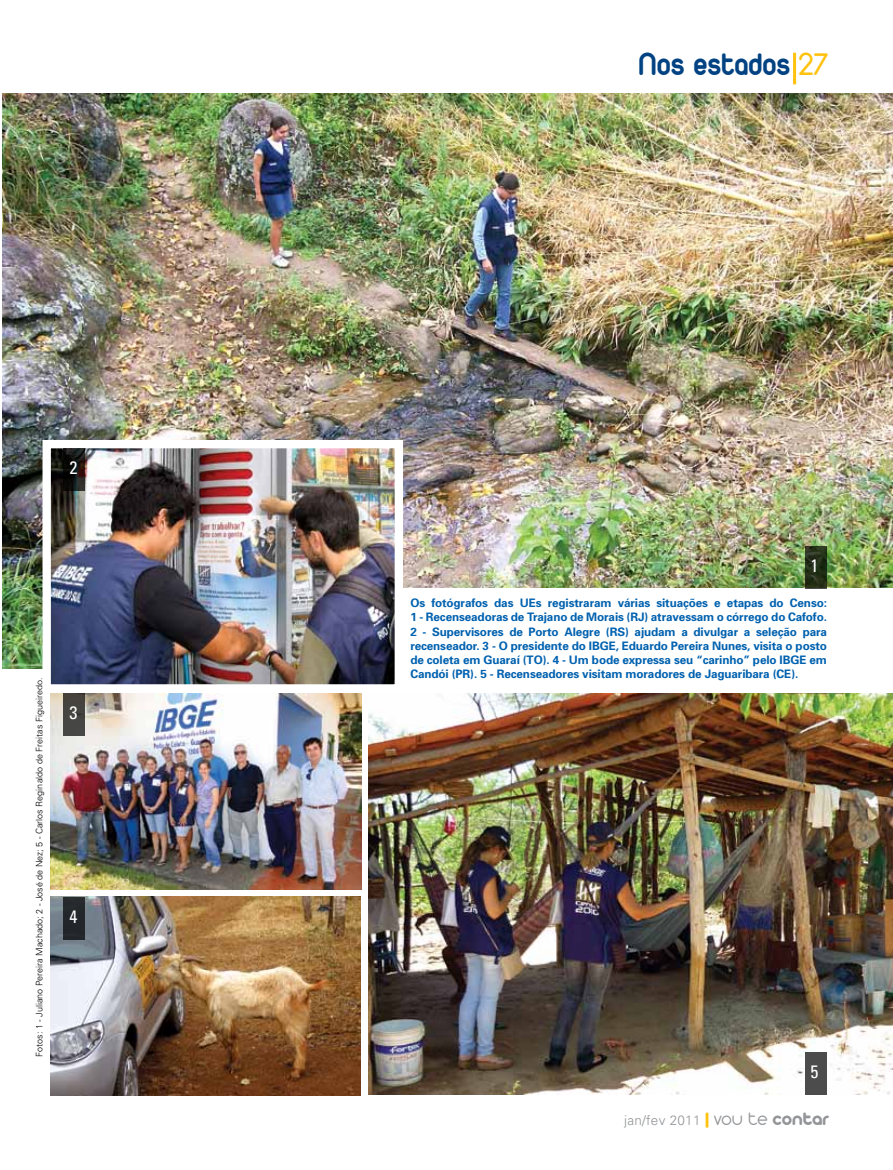
<style>
.page{position:relative;width:893px;height:1170px;background:#fff}
.page>*{position:absolute;margin:0;border:0;box-sizing:border-box;transform-origin:0 0}
.t1{font:33px "Duepuntozerobold";color:#004282}
.t2{font:condensed 18px "Univers";color:#fff}
.t3{font:300 13.5px "Univers";letter-spacing:.02em;color:#939598}
.t4{font:700 11.7px/14.2px "Univers";letter-spacing:-.01em;color:#0061af;text-align:justify}
.t5{font:300 9px "Univers";color:#000}
.s1{font-family:"Duepuntozero";color:#ffc20e}
.s2{font-family:"Arista 2.0";font-weight:400;font-size:19.5px;color:#ffc20e}
.s3{font-family:"Arista 2.0 Alternate";font-size:19.5px}
.s4{font-family:"Arista 2.0";font-weight:400;font-size:19.5px}
</style>
<div class="page">
<hr style="left:793px;top:53px;width:3px;height:31px;background:#ffc20e">
<img style="left:2px;top:94px;width:891px;height:574px">
<img style="left:368px;top:693px;width:525px;height:401px">
<img style="left:51px;top:896px;width:309px;height:199px">
<img style="left:51px;top:693px;width:310px;height:196px">
<img style="left:52px;top:449px;width:342px;height:234px">
<div style="left:43px;top:440px;width:360px;height:252px;border:8px solid #fff"></div>
<div style="left:400px;top:588px;width:493px;height:94px;background:#fff"></div>
<svg style="left:64px;top:448px;width:21px;height:42px"></svg>
<div style="left:64px;top:693px;width:21px;height:42px;background:#464441"></div>
<div style="left:64px;top:897px;width:21px;height:42px;background:#23262b"></div>
<svg style="left:805px;top:546px;width:21px;height:42px"></svg>
<div style="left:805px;top:1051px;width:21px;height:42px;background:#4c4c4c"></div>
<h2 class="t2" style="left:70px;top:456px;width:9px">2</h2>
<p class="t5" style="left:34px;top:1056px;width:380px;rotate:-90deg">Fotos: 1 - Juliano Pereira Machado; 2 - José de Nez; 5 - Carlos Reginaldo de Freitas Figueiredo.</p>
<h2 class="t2" style="left:70px;top:701px;width:9px">3</h2>
<h2 class="t2" style="left:70px;top:904px;width:9px">4</h2>
<h1 class="t1" style="left:639px;top:45px;width:191px">Nos estados <span class="s1">27</span></h1>
<h2 class="t2" style="left:811px;top:554px;width:9px">1</h2>
<p class="t4" style="left:410px;top:595px;width:418px">Os fotógrafos das UEs registraram várias situações e etapas do Censo:<br>1 - Recenseadoras de Trajano de Morais (RJ) atravessam o córrego do Cafofo.<br>2 - Supervisores de Porto Alegre (RS) ajudam a divulgar a seleção para recenseador. 3 - O presidente do IBGE, Eduardo Pereira Nunes, visita o posto de coleta em Guaraí (TO). 4 - Um bode expressa seu “carinho” pelo IBGE em Candói (PR). 5 - Recenseadores visitam moradores de Jaguaribara (CE).</p>
<h2 class="t2" style="left:811px;top:1059px;width:9px">5</h2>
<p class="t3" style="left:624px;top:1111px;width:207px">jan/fev 2011 <span class="s2">|</span> <span class="s3">vou te</span> <span class="s4">contar</span></p>
</div>
